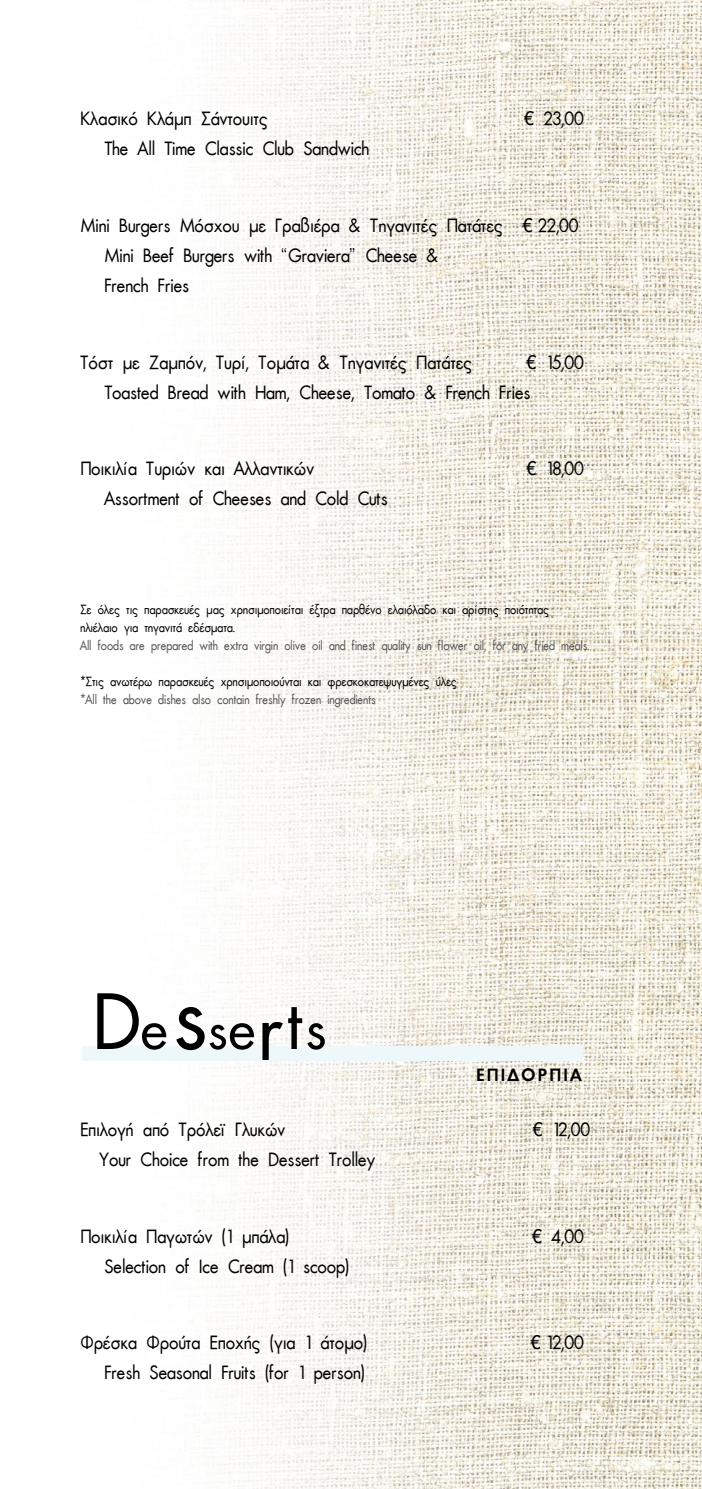
<style>
.page{position:relative;width:702px;height:1489px;background:#fff}
.page>*{position:absolute;margin:0;border:0;box-sizing:border-box;transform-origin:0 0}
.t1{font:19.5px/30px "UB Future";letter-spacing:-.03em;color:#000;scale:.93 1}
.t2{font:18px "UB Future Bold";letter-spacing:.13em;color:#000}
.t3{font:13.5px/18px "UB Future";letter-spacing:-.03em;color:#000;scale:.89 1}
.t4{font:13.5px "UB Future";letter-spacing:-.03em;color:#565656;scale:.89 1}
.s1{font-family:"Helvetica Neue"}
.s2{font-family:"Helvetica";font-weight:300}
</style>
<div class="page">
<img style="left:82px;top:0;width:620px;height:1488px">
<div style="left:82px;top:1045px;width:501px;height:15px;background:#eef8fb"></div>
<svg style="left:97px;top:993px;width:228px;height:66px"></svg>
<p class="t1" style="left:79px;top:104px;width:203px">Κλασικό Κλάμπ Σάντουιτς</p>
<p class="t1" style="left:524px;top:104px;width:66px"><span class="s1">€</span> 23,00</p>
<p class="t1" style="left:103px;top:134px;width:287px">The All Time Classic Club Sandwich</p>
<p class="t1" style="left:103px;top:211px;width:512px;text-indent:-24px">Mini Burgers Μόσχου με Γραβιέρα &amp; Τηγανιτές Πατάτες <span class="s1">€</span> 22,00<br>Mini Beef Burgers with <span class="s2">“</span>Graviera<span class="s2">”</span> Cheese &amp;<br>French Fries</p>
<p class="t1" style="left:103px;top:348px;width:518px;text-indent:422px"><span class="s1">€</span> 15,00<br>Toasted Bread with Ham, Cheese, Tomato &amp; French Fries</p>
<p class="t1" style="left:79px;top:348px;width:423px">Τόστ με Ζαμπόν, Τυρί, Τομάτα &amp; Τηγανιτές Πατάτες</p>
<p class="t1" style="left:79px;top:454px;width:253px">Ποικιλία Τυριών και Αλλαντικών</p>
<p class="t1" style="left:526px;top:454px;width:63px"><span class="s1">€</span> 18,00</p>
<p class="t1" style="left:103px;top:484px;width:306px">Assortment of Cheeses and Cold Cuts</p>
<p class="t3" style="left:79px;top:600px;width:529px">Σε όλες τις παρασκευές μας χρησιμοποιείται έξτρα παρθένο ελαιόλαδο και αρίστης ποιότητας ηλιέλαιο για τηγανιτά εδέσματα.</p>
<p class="t4" style="left:79px;top:638px;width:574px">All foods are prepared with extra virgin olive oil and finest quality sun flower oil, for any fried meals.</p>
<p class="t3" style="left:79px;top:672px;width:425px">*Στις ανωτέρω παρασκευές χρησιμοποιούνται και φρεσκοκατεψυγμένες ύλες</p>
<p class="t4" style="left:79px;top:692px;width:334px">*All the above dishes also contain freshly frozen ingredients</p>
<p class="t2" style="left:475px;top:1064px;width:37px">ΕΠΙΔΟ</p>
<p class="t2" style="left:537px;top:1064px;width:46px">ΡΠΙΑ</p>
<p class="t1" style="left:79px;top:1114px;width:222px">Επιλογή από Τρόλεϊ Γλυκών</p>
<p class="t1" style="left:532px;top:1114px;width:63px"><span class="s1">€</span> 12,00</p>
<p class="t1" style="left:98px;top:1144px;width:299px">Your Choice from the Dessert Trolley</p>
<p class="t1" style="left:79px;top:1221px;width:226px">Ποικιλία Παγωτών (1 μπάλα)</p>
<p class="t1" style="left:532px;top:1221px;width:57px"><span class="s1">€</span> 4,00</p>
<p class="t1" style="left:103px;top:1251px;width:265px">Selection of Ice Cream (1 scoop)</p>
<p class="t1" style="left:79px;top:1328px;width:310px">Φρέσκα Φρούτα Εποχής (για 1 άτομο)</p>
<p class="t1" style="left:530px;top:1328px;width:59px"><span class="s1">€</span> 12,00</p>
<p class="t1" style="left:103px;top:1358px;width:282px">Fresh Seasonal Fruits (for 1 person)</p>
</div>
